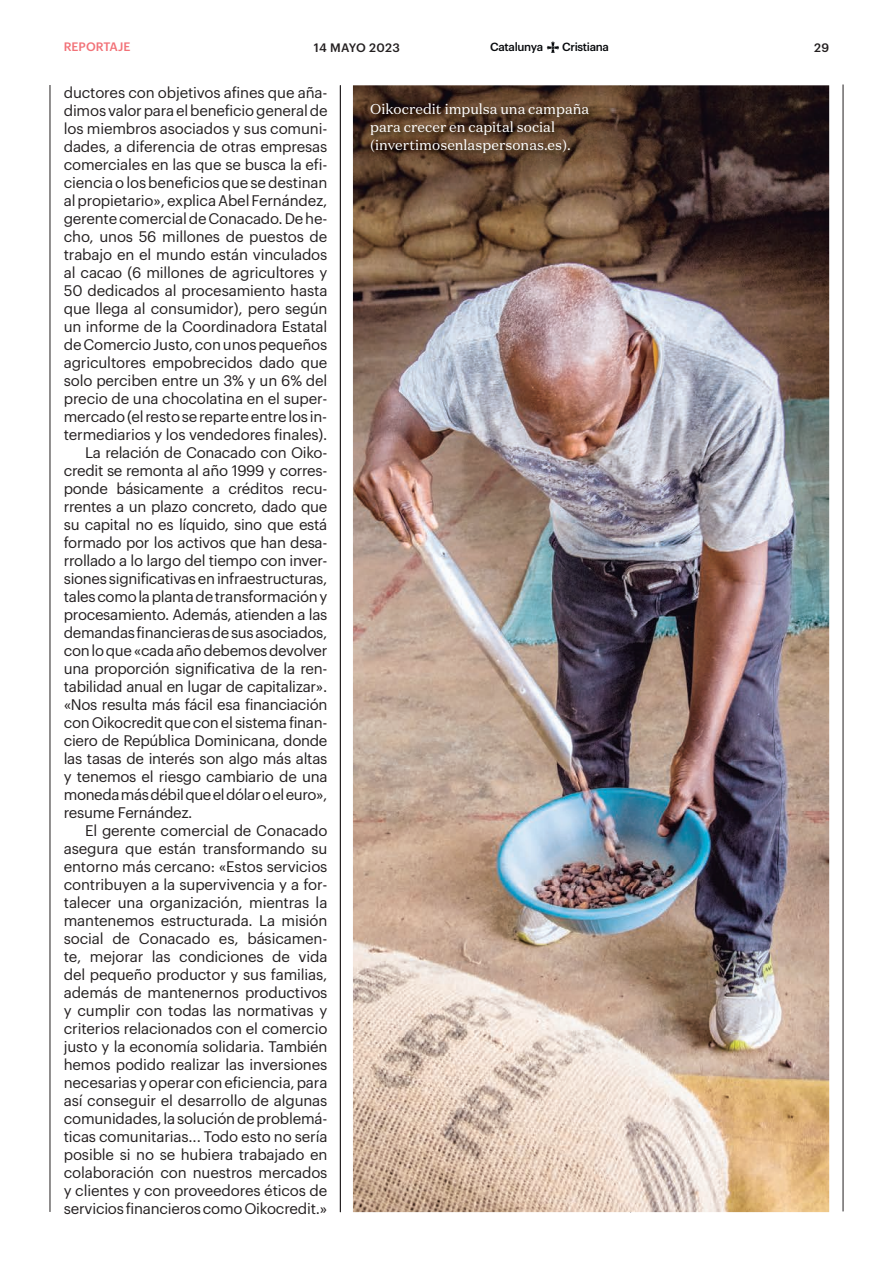
<style>
.page{position:relative;width:893px;height:1263px;background:#fff}
.page>*{position:absolute;margin:0;border:0;box-sizing:border-box;transform-origin:0 0}
.t1{font:15px "Graphik";letter-spacing:-.01em;color:#231f20}
.t2{font:14.25px/18px "Domaine Text";color:#fff}
.t3{font:500 12px "Graphik";letter-spacing:.02em;color:#231f20}
.t4{font:500 12px "Graphik";color:#f27278}
.t5{font:500 11.55px "Graphik";letter-spacing:-.03em;color:#07090c}
</style>
<div class="page">
<svg style="left:547px;top:42px;width:12px;height:11px"></svg>
<hr style="left:843px;top:85px;width:1px;height:1126px;background:#231f20">
<hr style="left:50px;top:85px;width:1px;height:1127px;background:#231f20">
<hr style="left:340px;top:85px;width:1px;height:1127px;background:#231f20">
<img style="left:353px;top:85px;width:476px;height:1127px">
<img style="left:369px;top:101px;width:227px;height:59px">
<p class="t4" style="left:64px;top:38px;width:68px">REPORTAJE</p>
<p class="t3" style="left:314px;top:38px;width:87px">14 MAYO 2023</p>
<p class="t5" style="left:490px;top:38px;width:54px">Catalunya</p>
<p class="t5" style="left:562px;top:38px;width:48px">Cristiana</p>
<p class="t3" style="left:814px;top:38px;width:16px">29</p>
<p class="t1" style="left:64px;top:81px;width:265px">ductores con objetivos afines que aña-</p>
<p class="t1" style="left:64px;top:99px;width:265px">dimos valor para el beneficio general de</p>
<p class="t1" style="left:64px;top:117px;width:265px">los miembros asociados y sus comuni-</p>
<p class="t1" style="left:64px;top:135px;width:265px">dades, a diferencia de otras empresas</p>
<p class="t1" style="left:64px;top:153px;width:265px">comerciales en las que se busca la efi-</p>
<p class="t1" style="left:64px;top:171px;width:265px">ciencia o los beneficios que se destinan</p>
<p class="t1" style="left:64px;top:189px;width:265px">al propietario», explica Abel Fernández,</p>
<p class="t1" style="left:64px;top:207px;width:265px">gerente comercial de Conacado. De he-</p>
<p class="t1" style="left:64px;top:225px;width:265px">cho, unos 56 millones de puestos de</p>
<p class="t1" style="left:64px;top:243px;width:265px">trabajo en el mundo están vinculados</p>
<p class="t1" style="left:64px;top:261px;width:265px">al cacao (6 millones de agricultores y</p>
<p class="t1" style="left:64px;top:279px;width:265px">50 dedicados al procesamiento hasta</p>
<p class="t1" style="left:64px;top:297px;width:265px">que llega al consumidor), pero según</p>
<p class="t1" style="left:64px;top:315px;width:265px">un informe de la Coordinadora Estatal</p>
<p class="t1" style="left:64px;top:333px;width:265px">de Comercio Justo, con unos pequeños</p>
<p class="t1" style="left:64px;top:351px;width:265px">agricultores empobrecidos dado que</p>
<p class="t1" style="left:64px;top:369px;width:265px">solo perciben entre un 3% y un 6% del</p>
<p class="t1" style="left:64px;top:387px;width:265px">precio de una chocolatina en el super-</p>
<p class="t1" style="left:64px;top:405px;width:265px">mercado (el resto se reparte entre los in-</p>
<p class="t1" style="left:64px;top:423px;width:265px">termediarios y los vendedores finales).</p>
<p class="t1" style="left:85px;top:441px;width:244px">La relación de Conacado con Oiko-</p>
<p class="t1" style="left:64px;top:459px;width:265px">credit se remonta al año 1999 y corres-</p>
<p class="t1" style="left:64px;top:477px;width:265px">ponde básicamente a créditos recu-</p>
<p class="t1" style="left:64px;top:495px;width:265px">rrentes a un plazo concreto, dado que</p>
<p class="t1" style="left:64px;top:513px;width:265px">su capital no es líquido, sino que está</p>
<p class="t1" style="left:64px;top:531px;width:265px">formado por los activos que han desa-</p>
<p class="t1" style="left:64px;top:549px;width:265px">rrollado a lo largo del tiempo con inver-</p>
<p class="t1" style="left:64px;top:567px;width:265px">siones significativas en infraestructuras,</p>
<p class="t1" style="left:64px;top:585px;width:265px">tales como la planta de transformación y</p>
<p class="t1" style="left:64px;top:603px;width:265px">procesamiento. Además, atienden a las</p>
<p class="t1" style="left:64px;top:621px;width:265px">demandas financieras de sus asociados,</p>
<p class="t1" style="left:64px;top:639px;width:265px">con lo que «cada año debemos devolver</p>
<p class="t1" style="left:64px;top:657px;width:265px">una proporción significativa de la ren-</p>
<p class="t1" style="left:64px;top:675px;width:265px">tabilidad anual en lugar de capitalizar».</p>
<p class="t1" style="left:64px;top:693px;width:265px">«Nos resulta más fácil esa financiación</p>
<p class="t1" style="left:64px;top:711px;width:265px">con Oikocredit que con el sistema finan-</p>
<p class="t1" style="left:64px;top:729px;width:265px">ciero de República Dominicana, donde</p>
<p class="t1" style="left:64px;top:747px;width:265px">las tasas de interés son algo más altas</p>
<p class="t1" style="left:64px;top:765px;width:265px">y tenemos el riesgo cambiario de una</p>
<p class="t1" style="left:64px;top:783px;width:265px">moneda más débil que el dólar o el euro»,</p>
<p class="t1" style="left:64px;top:801px;width:130px">resume Fernández.</p>
<p class="t1" style="left:85px;top:819px;width:244px">El gerente comercial de Conacado</p>
<p class="t1" style="left:64px;top:837px;width:265px">asegura que están transformando su</p>
<p class="t1" style="left:64px;top:855px;width:265px">entorno más cercano: «Estos servicios</p>
<p class="t1" style="left:64px;top:873px;width:265px">contribuyen a la supervivencia y a for-</p>
<p class="t1" style="left:64px;top:891px;width:265px">talecer una organización, mientras la</p>
<p class="t1" style="left:64px;top:909px;width:265px">mantenemos estructurada. La misión</p>
<p class="t1" style="left:64px;top:927px;width:265px">social de Conacado es, básicamen-</p>
<p class="t1" style="left:64px;top:945px;width:265px">te, mejorar las condiciones de vida</p>
<p class="t1" style="left:64px;top:963px;width:265px">del pequeño productor y sus familias,</p>
<p class="t1" style="left:64px;top:981px;width:265px">además de mantenernos productivos</p>
<p class="t1" style="left:64px;top:999px;width:265px">y cumplir con todas las normativas y</p>
<p class="t1" style="left:64px;top:1017px;width:265px">criterios relacionados con el comercio</p>
<p class="t1" style="left:64px;top:1035px;width:265px">justo y la economía solidaria. También</p>
<p class="t1" style="left:64px;top:1053px;width:265px">hemos podido realizar las inversiones</p>
<p class="t1" style="left:64px;top:1071px;width:265px">necesarias y operar con eficiencia, para</p>
<p class="t1" style="left:64px;top:1089px;width:265px">así conseguir el desarrollo de algunas</p>
<p class="t1" style="left:64px;top:1107px;width:265px">comunidades, la solución de problemá-</p>
<p class="t1" style="left:64px;top:1125px;width:265px">ticas comunitarias... Todo esto no sería</p>
<p class="t1" style="left:64px;top:1143px;width:265px">posible si no se hubiera trabajado en</p>
<p class="t1" style="left:64px;top:1161px;width:265px">colaboración con nuestros mercados</p>
<p class="t1" style="left:64px;top:1179px;width:265px">y clientes y con proveedores éticos de</p>
<p class="t1" style="left:64px;top:1197px;width:265px">servicios financieros como Oikocredit.»</p>
<p class="t2" style="left:370px;top:99px;width:221px">Oikocredit impulsa una campaña para crecer en capital social (invertimosenlaspersonas.es).</p>
</div>
